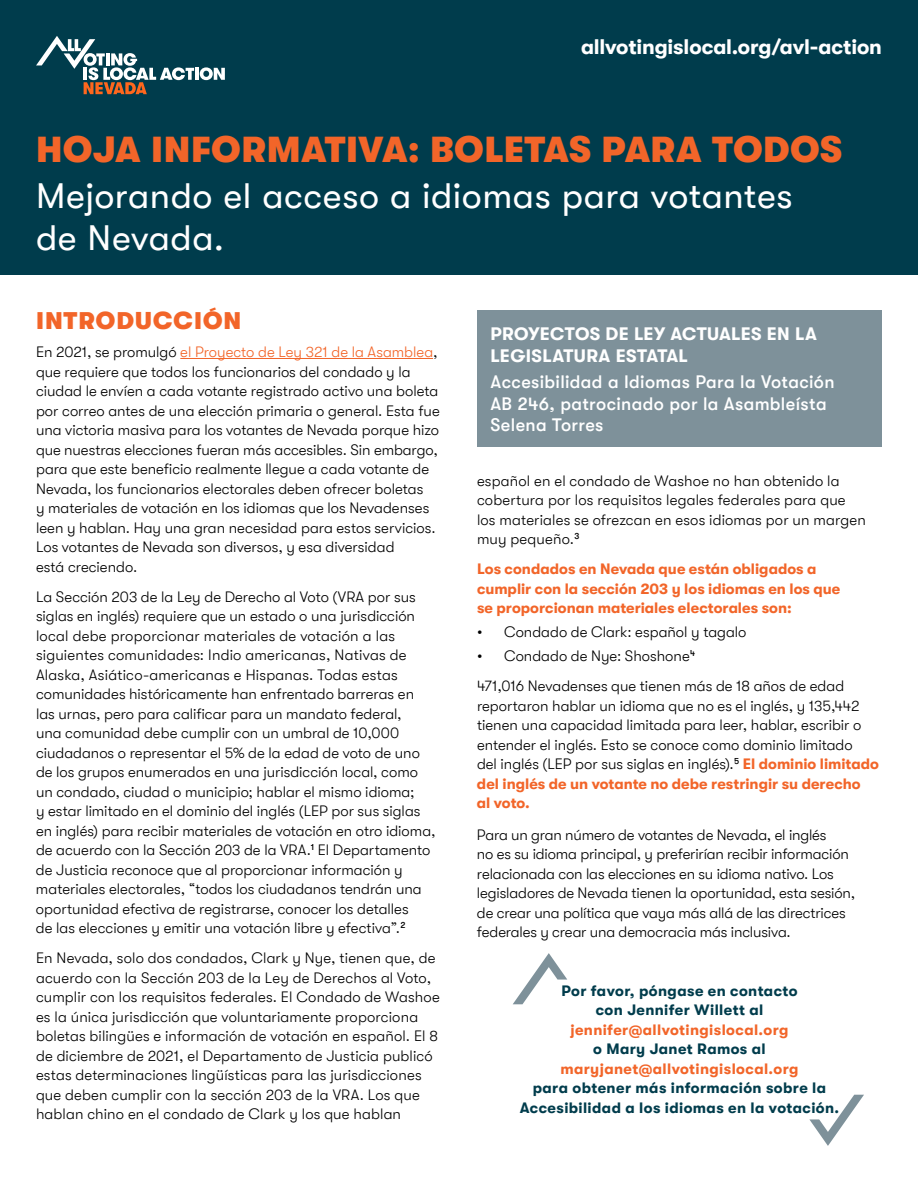
<style>
.page{position:relative;width:918px;height:1188px;background:#fff}
.page>*{position:absolute;margin:0;border:0;box-sizing:border-box;transform-origin:0 0}
.t1{font:36px/46.5px "GT Walsheim";letter-spacing:.015em;color:#fff}
.t2{font:24px "GT Walsheim Bl";letter-spacing:.045em;color:#f26529}
.t3{font:700 21px "GT Walsheim";letter-spacing:-.005em;color:#fff}
.t4{font:500 18px/21.6px "GT Walsheim";letter-spacing:.02em;color:#fff}
.t5{font:700 18px/21.6px "GT Walsheim";letter-spacing:.02em;color:#fff}
.t6{font:300 15px/19.5px "GT Walsheim";color:#000}
.t7{font:700 15px/19.5px "GT Walsheim";letter-spacing:.025em;color:#003c4c;text-align:center}
.t8{font:700 15px/19.5px "GT Walsheim";color:#f26529}
.s1{font-family:"GT Walsheim Bl";color:#f26529}
.s2{color:#f26529}
.s3{font-weight:700;color:#f26529}
</style>
<div class="page">
<hr style="left:180px;top:358px;width:253px;height:1px;background:#f26529">
<div style="left:0;top:0;width:918px;height:274px;background:#003c4c"></div>
<div style="left:477px;top:310px;width:405px;height:137px;background:#7e919a"></div>
<svg style="left:513px;top:953px;width:54px;height:51px"></svg>
<svg style="left:809px;top:1095px;width:55px;height:51px"></svg>
<svg style="left:200px;top:67px;width:25px;height:13px"></svg>
<hr style="left:195px;top:68px;width:4px;height:12px;background:#fff">
<svg style="left:36px;top:36px;width:158px;height:58px"></svg>
<p class="t3" style="left:581px;top:35px;width:302px">allvotingislocal.org/avl-action</p>
<h1 class="t1" style="left:36px;top:126px;width:808px"><span class="s1">HOJA INFORMATIVA: BOLETAS PARA TODOS<br></span>Mejorando el acceso a idiomas para votantes</h1>
<h1 class="t1" style="left:36px;top:215px;width:190px">de Nevada.</h1>
<h2 class="t2" style="left:36px;top:307px;width:207px">INTRODUCCIÓN</h2>
<p class="t6" style="left:36px;top:343px;width:405px">En 2021, se promulgó <span class="s2">el Proyecto de Ley 321 de la Asamblea</span>, que requiere que todos los funcionarios del condado y la ciudad le envíen a cada votante registrado activo una boleta por correo antes de una elección primaria o general. Esta fue una victoria masiva para los votantes de Nevada porque hizo que nuestras elecciones fueran más accesibles. Sin embargo, para que este beneficio realmente llegue a cada votante de Nevada, los funcionarios electorales deben ofrecer boletas<br>y materiales de votación en los idiomas que los Nevadenses leen y hablan. Hay una gran necesidad para estos servicios.<br>Los votantes de Nevada son diversos, y esa diversidad<br>está creciendo.</p>
<p class="t6" style="left:36px;top:587px;width:401px">La Sección 203 de la Ley de Derecho al Voto (VRA por sus siglas en inglés) requiere que un estado o una jurisdicción local debe proporcionar materiales de votación a las siguientes comunidades: Indio americanas, Nativas de Alaska, Asiático-americanas e Hispanas. Todas estas comunidades históricamente han enfrentado barreras en las urnas, pero para calificar para un mandato federal,<br>una comunidad debe cumplir con un umbral de 10,000 ciudadanos o representar el 5% de la edad de voto de uno de los grupos enumerados en una jurisdicción local, como un condado, ciudad o municipio; hablar el mismo idioma;<br>y estar limitado en el dominio del inglés (LEP por sus siglas en inglés) para recibir materiales de votación en otro idioma, de acuerdo con la Sección 203 de la VRA.<sup>1</sup> El Departamento de Justicia reconoce que al proporcionar información y materiales electorales, “todos los ciudadanos tendrán una oportunidad efectiva de registrarse, conocer los detalles<br>de las elecciones y emitir una votación libre y efectiva”.<sup>2</sup></p>
<p class="t6" style="left:36px;top:949px;width:405px">En Nevada, solo dos condados, Clark y Nye, tienen que, de acuerdo con la Sección 203 de la Ley de Derechos al Voto, cumplir con los requisitos federales. El Condado de Washoe es la única jurisdicción que voluntariamente proporciona boletas bilingües e información de votación en español. El 8 de diciembre de 2021, el Departamento de Justicia publicó estas determinaciones lingüísticas para las jurisdicciones que deben cumplir con la sección 203 de la VRA. Los que hablan chino en el condado de Clark y los que hablan</p>
<p class="t5" style="left:490px;top:323px;width:328px">PROYECTOS DE LEY ACTUALES EN LA<br>LEGISLATURA ESTATAL</p>
<p class="t4" style="left:490px;top:371px;width:346px">Accesibilidad a Idiomas Para la Votación<br>AB 246, patrocinado por la Asambleísta<br>Selena Torres</p>
<p class="t6" style="left:477px;top:471px;width:390px">español en el condado de Washoe no han obtenido la cobertura por los requisitos legales federales para que los materiales se ofrezcan en esos idiomas por un margen muy pequeño.<sup>3</sup></p>
<p class="t8" style="left:477px;top:559px;width:365px">Los condados en Nevada que están obligados a cumplir con la sección 203 y los idiomas en los que se proporcionan materiales electorales son:</p>
<p class="t6" style="left:477px;top:623px;width:271px">• Condado de Clark: español y tagalo</p>
<p class="t6" style="left:477px;top:647px;width:220px">• Condado de Nye: Shoshone<sup>4</sup></p>
<p class="t6" style="left:477px;top:677px;width:403px">471,016 Nevadenses que tienen más de 18 años de edad reportaron hablar un idioma que no es el inglés, y 135,442 tienen una capacidad limitada para leer, hablar, escribir o entender el inglés. Esto se conoce como dominio limitado<br>del inglés (LEP por sus siglas en inglés).<sup>5</sup> <span class="s3">El dominio limitado del inglés de un votante no debe restringir su derecho<br>al voto.</span></p>
<p class="t6" style="left:477px;top:825px;width:380px">Para un gran número de votantes de Nevada, el inglés<br>no es su idioma principal, y preferirían recibir información relacionada con las elecciones en su idioma nativo. Los legisladores de Nevada tienen la oportunidad, esta sesión, de crear una política que vaya más allá de las directrices federales y crear una democracia más inclusiva.</p>
<p class="t7" style="left:520px;top:981px;width:321px">Por favor, póngase en contacto<br>con Jennifer Willett al <span class="s2">jennifer@allvotingislocal.org<br></span>o Mary Janet Ramos al <span class="s2">maryjanet@allvotingislocal.org<br></span>para obtener más información sobre la<br>Accesibilidad a los idiomas en la votación.</p>
</div>
